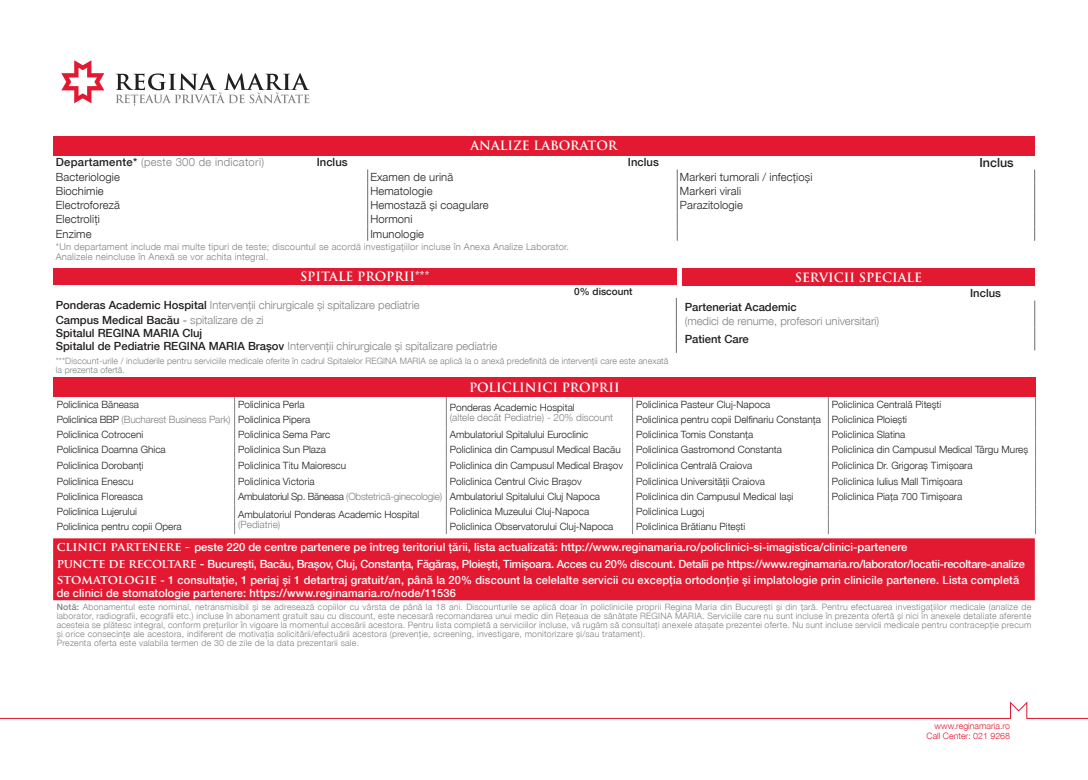
<style>
.page{position:relative;width:1088px;height:780px;background:#fff}
.page>*{position:absolute;margin:0;border:0;box-sizing:border-box;transform-origin:0 0}
.t1{font:700 12.5px "Trajan Pro";color:#fff}
.t2{font:500 12.5px "Helvetica Neue LT Pro";color:#231f20}
.t3{font:500 11.25px/16.5px "Helvetica Neue LT Pro";color:#fff}
.t4{font:300 11.25px/13.6px "Helvetica Neue LT Pro";color:#808285}
.t5{font:300 11.25px "Helvetica Neue LT Pro";letter-spacing:.01em;color:#231f20}
.t6{font:300 11.25px "Helvetica Neue LT Com";color:#808285}
.t7{font:300 11.25px "Helvetica Neue LT Pro";letter-spacing:.025em;color:#808285}
.t8{font:500 11.25px "Helvetica Neue LT Com";color:#231f20}
.t9{font:500 11.25px "Helvetica Neue LT Pro";color:#231f20}
.t10{font:300 10px "Helvetica Neue LT Pro";color:#231f20}
.t11{font:300 10px "Helvetica Neue LT Pro";letter-spacing:-.025em;color:#231f20}
.t12{font:300 10px "Helvetica Neue LT Pro";color:#808285}
.t13{font:500 10px "Helvetica Neue LT Pro";color:#231f20}
.t14{font:300 9.38px/10px "Helvetica Neue LT Pro";letter-spacing:.025em;color:#808285}
.t15{font:300 8.75px/9.1px "Helvetica Neue LT Pro";letter-spacing:.025em;color:#808285}
.t16{font:300 8.75px/10px "Helvetica Neue LT Pro";color:#e21931;text-align:right}
.s1{font-weight:500;color:#231f20}
.s2{font-weight:500}
.s3{color:#808285}
.s4{font-family:"Trajan Pro";font-weight:700;font-size:12.5px}
.s5{font-size:12.5px}
</style>
<div class="page">
<svg style="left:61px;top:60px;width:43px;height:43px"></svg>
<svg style="left:116px;top:73px;width:193px;height:33px"></svg>
<svg style="left:0;top:701px;width:1088px;height:18px"></svg>
<div style="left:53px;top:538px;width:982px;height:62px;background:#e21931"></div>
<div style="left:682px;top:268px;width:353px;height:17px;background:#e21931"></div>
<svg style="left:1034px;top:300px;width:1px;height:50px"></svg>
<div style="left:53px;top:268px;width:623px;height:17px;background:#e21931"></div>
<svg style="left:676px;top:298px;width:1px;height:55px"></svg>
<div style="left:53px;top:136px;width:981px;height:19px;background:#e21931"></div>
<svg style="left:367px;top:169px;width:1px;height:72px"></svg>
<svg style="left:677px;top:169px;width:1px;height:72px"></svg>
<svg style="left:1034px;top:169px;width:1px;height:72px"></svg>
<div style="left:53px;top:377px;width:982px;height:20px;background:#e21931"></div>
<svg style="left:234px;top:397px;width:1px;height:137px"></svg>
<svg style="left:446px;top:397px;width:1px;height:137px"></svg>
<svg style="left:632px;top:397px;width:1px;height:137px"></svg>
<svg style="left:828px;top:397px;width:1px;height:137px"></svg>
<svg style="left:1035px;top:397px;width:1px;height:137px"></svg>
<h1 class="t1" style="left:470px;top:138px;width:148px">ANALIZE LABORATOR</h1>
<p class="t7" style="left:56px;top:155px;width:210px"><span class="s1">Departamente*</span> (peste 300 de indicatori)</p>
<p class="t9" style="left:317px;top:156px;width:32px">Inclus</p>
<p class="t9" style="left:628px;top:156px;width:32px">Inclus</p>
<h1 class="t2" style="left:979px;top:155px;width:36px">Inclus</h1>
<p class="t5" style="left:56px;top:170px;width:66px">Bacteriologie</p>
<p class="t5" style="left:370px;top:170px;width:84px">Examen de urină</p>
<p class="t5" style="left:680px;top:170px;width:134px">Markeri tumorali / infecțioși</p>
<p class="t5" style="left:56px;top:184px;width:49px">Biochimie</p>
<p class="t5" style="left:370px;top:184px;width:64px">Hematologie</p>
<p class="t5" style="left:680px;top:184px;width:63px">Markeri virali</p>
<p class="t5" style="left:56px;top:198px;width:66px">Electroforeză</p>
<p class="t5" style="left:370px;top:198px;width:120px">Hemostază și coagulare</p>
<p class="t5" style="left:680px;top:198px;width:65px">Parazitologie</p>
<p class="t5" style="left:56px;top:212px;width:46px">Electroliți</p>
<p class="t5" style="left:370px;top:212px;width:44px">Hormoni</p>
<p class="t5" style="left:56px;top:227px;width:37px">Enzime</p>
<p class="t5" style="left:370px;top:227px;width:55px">Imunologie</p>
<p class="t14" style="left:56px;top:241px;width:515px">*Un departament include mai multe tipuri de teste; discountul se acordă investigațiilor incluse în Anexa Analize Laborator.<br>Analizele neincluse în Anexă se vor achita integral.</p>
<h1 class="t1" style="left:300px;top:269px;width:131px">SPITALE PROPRII***</h1>
<h1 class="t1" style="left:795px;top:269px;width:129px">SERVICII SPECIALE</h1>
<p class="t13" style="left:574px;top:285px;width:60px">0% discount</p>
<p class="t9" style="left:970px;top:286px;width:32px">Inclus</p>
<p class="t4" style="left:56px;top:298px;width:443px"><span class="s1">Ponderas Academic Hospital</span> Intervenții chirurgicale și spitalizare pediatrie<br><span class="s1">Campus Medical Bacău</span> <span class="s2">-</span> spitalizare de zi<br><span class="s1">Spitalul REGINA MARIA Cluj<br>Spitalul de Pediatrie REGINA MARIA Brașov</span> Intervenții chirurgicale și spitalizare pediatrie</p>
<p class="t15" style="left:56px;top:356px;width:614px;line-height:8.8px">***Discount-urile / includerile pentru serviciile medicale oferite în cadrul Spitalelor REGINA MARIA se aplică la o anexă predefinită de intervenții care este anexată la prezenta ofertă.</p>
<p class="t8" style="left:685px;top:300px;width:114px">Parteneriat Academic</p>
<p class="t6" style="left:685px;top:314px;width:196px">(medici de renume, profesori universitari)</p>
<p class="t8" style="left:685px;top:332px;width:66px">Patient Care</p>
<h1 class="t1" style="left:469px;top:379px;width:152px">POLICLINICI PROPRII</h1>
<p class="t10" style="left:636px;top:398px;width:136px">Policlinica Pasteur Cluj-Napoca</p>
<p class="t10" style="left:832px;top:398px;width:111px">Policlinica Centrală Piteşti</p>
<p class="t10" style="left:57px;top:398px;width:84px">Policlinica Băneasa</p>
<p class="t10" style="left:238px;top:398px;width:68px">Policlinica Perla</p>
<p class="t10" style="left:450px;top:401px;width:126px">Ponderas Academic Hospital</p>
<p class="t12" style="left:450px;top:411px;width:165px">(altele decât Pediatrie) - 20% discount</p>
<p class="t10" style="left:57px;top:413px;width:255px">Policlinica BBP <span class="s3">(Bucharest Business Park)</span> Policlinica Pipera</p>
<p class="t10" style="left:636px;top:413px;width:272px">Policlinica pentru copii Delfinariu Constanța Policlinica Ploiești</p>
<p class="t10" style="left:57px;top:428px;width:88px">Policlinica Cotroceni</p>
<p class="t10" style="left:238px;top:428px;width:94px">Policlinica Sema Parc</p>
<p class="t10" style="left:450px;top:428px;width:140px">Ambulatoriul Spitalului Euroclinic</p>
<p class="t10" style="left:636px;top:428px;width:119px">Policlinica Tomis Constanța</p>
<p class="t10" style="left:832px;top:428px;width:75px">Policlinica Slatina</p>
<p class="t10" style="left:57px;top:443px;width:111px">Policlinica Doamna Ghica</p>
<p class="t10" style="left:238px;top:443px;width:89px">Policlinica Sun Plaza</p>
<p class="t10" style="left:450px;top:443px;width:172px">Policlinica din Campusul Medical Bacău</p>
<p class="t10" style="left:636px;top:443px;width:147px">Policlinica Gastromond Constanta</p>
<p class="t10" style="left:832px;top:443px;width:198px">Policlinica din Campusul Medical Târgu Mureș</p>
<p class="t10" style="left:57px;top:459px;width:88px">Policlinica Dorobanţi</p>
<p class="t10" style="left:238px;top:459px;width:110px">Policlinica Titu Maiorescu</p>
<p class="t10" style="left:450px;top:459px;width:175px">Policlinica din Campusul Medical Braşov</p>
<p class="t10" style="left:636px;top:459px;width:118px">Policlinica Centrală Craiova</p>
<p class="t10" style="left:832px;top:459px;width:142px">Policlinica Dr. Grigoraș Timișoara</p>
<p class="t10" style="left:57px;top:475px;width:78px">Policlinica Enescu</p>
<p class="t10" style="left:238px;top:475px;width:78px">Policlinica Victoria</p>
<p class="t10" style="left:450px;top:475px;width:133px">Policlinica Centrul Civic Brașov</p>
<p class="t10" style="left:636px;top:475px;width:130px">Policlinica Universității Craiova</p>
<p class="t10" style="left:832px;top:475px;width:132px">Policlinica Iulius Mall Timișoara</p>
<p class="t10" style="left:57px;top:490px;width:88px">Policlinica Floreasca</p>
<p class="t11" style="left:238px;top:490px;width:363px">Ambulatoriul Sp. Băneasa <span class="s3">(Obstetrică-ginecologie)</span> Ambulatoriul Spitalului Cluj Napoca</p>
<p class="t10" style="left:636px;top:490px;width:159px">Policlinica din Campusul Medical Iași</p>
<p class="t10" style="left:832px;top:490px;width:132px">Policlinica Piața 700 Timișoara</p>
<p class="t10" style="left:57px;top:505px;width:82px">Policlinica Lujerului</p>
<p class="t10" style="left:238px;top:508px;width:183px">Ambulatoriul Ponderas Academic Hospital</p>
<p class="t12" style="left:238px;top:518px;width:44px">(Pediatrie)</p>
<p class="t10" style="left:450px;top:505px;width:141px">Policlinica Muzeului Cluj-Napoca</p>
<p class="t10" style="left:636px;top:505px;width:70px">Policlinica Lugoj</p>
<p class="t10" style="left:57px;top:520px;width:127px">Policlinica pentru copii Opera</p>
<p class="t10" style="left:450px;top:520px;width:165px">Policlinica Observatorului Cluj-Napoca</p>
<p class="t10" style="left:636px;top:520px;width:111px">Policlinica Brătianu Pitești</p>
<p class="t3" style="left:57px;top:539px;width:970px"><span class="s4">clinici partenere -</span> peste 220 de centre partenere pe întreg teritoriul țării, lista actualizată: http://www.reginamaria.ro/policlinici-si-imagistica/clinici-partenere<br><span class="s4">puncte de recoltare</span> <span class="s5">-</span> București, Bacău, Brașov, Cluj, Constanța, Făgăraș, Ploiești, Timișoara. Acces cu 20% discount. Detalii pe https://www.reginamaria.ro/laborator/locatii-recoltare-analize <span class="s4">stomatologie</span> - 1 consultație, 1 periaj și 1 detartraj gratuit/an, până la 20% discount la celelalte servicii cu excepția ortodonție și implatologie prin clinicile partenere. Lista completă</p>
<p class="t3" style="left:57px;top:584px;width:401px">de clinici de stomatologie partenere: https://www.reginamaria.ro/node/11536</p>
<p class="t15" style="left:57px;top:602px;width:976px"><span class="s2">Notă:</span> Abonamentul este nominal, netransmisibil și se adresează copiilor cu vârsta de până la 18 ani. Discounturile se aplică doar în policlinicile proprii Regina Maria din București și din țară. Pentru efectuarea investigațiilor medicale (analize de laborator, radiografii, ecografii etc.) incluse în abonament gratuit sau cu discount, este necesară recomandarea unui medic din Rețeaua de sănătate REGINA MARIA. Serviciile care nu sunt incluse în prezenta ofertă și nici în anexele detaliate aferente acesteia se plătesc integral, conform prețurilor în vigoare la momentul accesării acestora. Pentru lista completă a serviciilor incluse, vă rugăm să consultați anexele atașate prezentei oferte. Nu sunt incluse servicii medicale pentru contracepție precum și orice consecințe ale acestora, indiferent de motivația solicitării/efectuării acestora (prevenție, screening, investigare, monitorizare și/sau tratament).<br>Prezenta oferta este valabila termen de 30 de zile de la data prezentarii sale.</p>
<p class="t16" style="left:926px;top:721px;width:85px">www.reginamaria.ro<br>Call Center: 021 9268</p>
</div>
